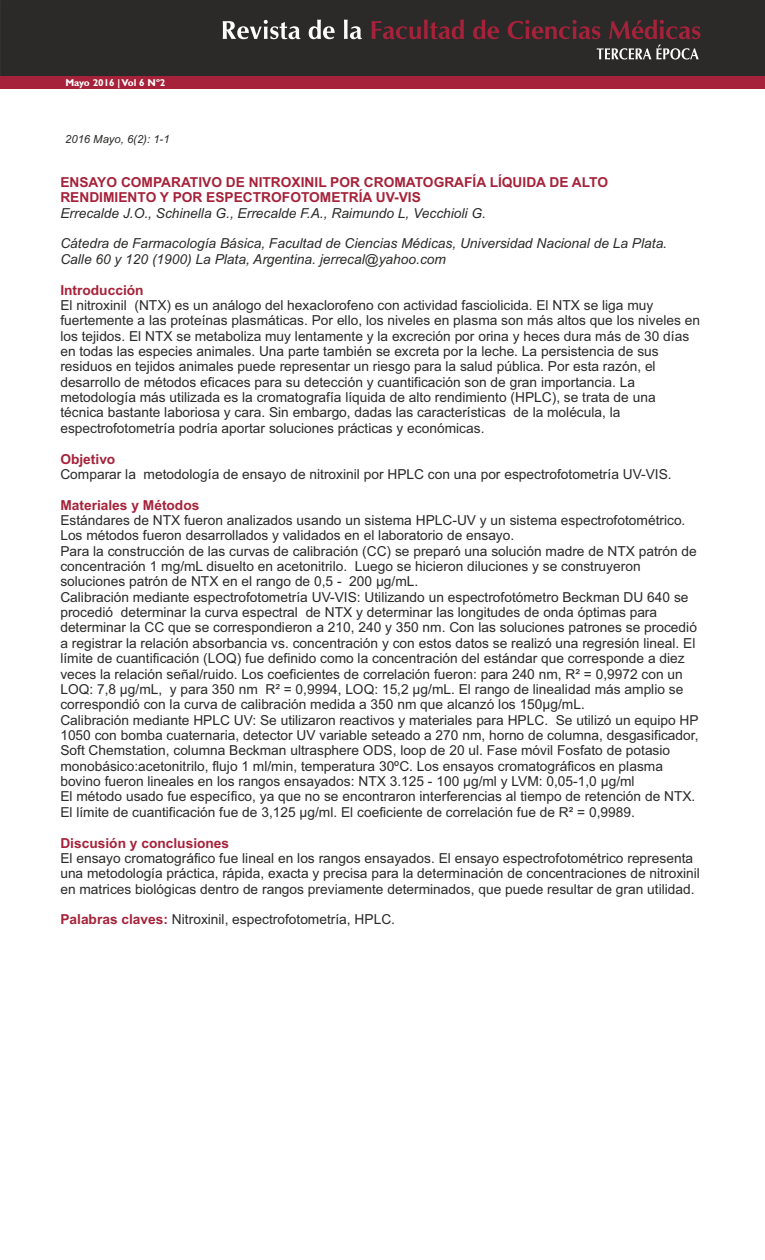
<style>
.page{position:relative;width:765px;height:1260px;background:#fff}
.page>*{position:absolute;margin:0;border:0;box-sizing:border-box;transform-origin:0 0}
.t1{font:13.75px/15.4px "Arial";color:#2b2a29}
.t2{font:italic 13.75px/15.4px "Arial";color:#2b2a29}
.t3{font:700 13.75px/15.4px "Arial";color:#a6223a}
.t4{font:italic 11.25px "Arial";color:#2b2a29}
.t5{font:700 10px "Gill Sans";color:#fefefe}
.s1{font-weight:700;color:#a6223a}
</style>
<div class="page">
<div style="left:0;top:0;width:765px;height:84px;background:#2b2a29"></div>
<svg style="left:223px;top:20px;width:77px;height:19px"></svg>
<svg style="left:309px;top:20px;width:53px;height:19px"></svg>
<svg style="left:371px;top:20px;width:329px;height:19px"></svg>
<svg style="left:597px;top:45px;width:102px;height:15px"></svg>
<div style="left:0;top:76px;width:765px;height:13px;background:#a6223a"></div>
<p class="t5" style="left:65px;top:79px;width:102px">Mayo 2016 | Vol 6 Nº2</p>
<p class="t4" style="left:65px;top:135px;width:106px">2016 Mayo, 6(2): 1-1</p>
<p class="t3" style="left:60px;top:176px;width:549px">ENSAYO COMPARATIVO DE NITROXINIL POR CROMATOGRAFÍA LÍQUIDA DE ALTO<br>RENDIMIENTO Y POR ESPECTROFOTOMETRÍA UV-VIS</p>
<p class="t2" style="left:60px;top:207px;width:427px">Errecalde J.O., Schinella G., Errecalde F.A., Raimundo L, Vecchioli G.</p>
<p class="t2" style="left:60px;top:237px;width:608px">Cátedra de Farmacología Básica, Facultad de Ciencias Médicas, Universidad Nacional de La Plata.<br>Calle 60 y 120 (1900) La Plata, Argentina. jerrecal@yahoo.com</p>
<p class="t3" style="left:60px;top:283px;width:85px">Introducción</p>
<p class="t1" style="left:60px;top:299px;width:641px">El nitroxinil (NTX) es un análogo del hexaclorofeno con actividad fasciolicida. El NTX se liga muy fuertemente a las proteínas plasmáticas. Por ello, los niveles en plasma son más altos que los niveles en los tejidos. El NTX se metaboliza muy lentamente y la excreción por orina y heces dura más de 30 días en todas las especies animales. Una parte también se excreta por la leche. La persistencia de sus residuos en tejidos animales puede representar un riesgo para la salud pública. Por esta razón, el desarrollo de métodos eficaces para su detección y cuantificación son de gran importancia. La metodología más utilizada es la cromatografía líquida de alto rendimiento (HPLC), se trata de una técnica bastante laboriosa y cara. Sin embargo, dadas las características de la molécula, la espectrofotometría podría aportar soluciones prácticas y económicas.</p>
<p class="t3" style="left:60px;top:452px;width:57px">Objetivo</p>
<p class="t1" style="left:60px;top:468px;width:613px">Comparar la metodología de ensayo de nitroxinil por HPLC con una por espectrofotometría UV-VIS.</p>
<p class="t3" style="left:60px;top:498px;width:141px">Materiales y Métodos</p>
<p class="t1" style="left:60px;top:514px;width:640px">Estándares de NTX fueron analizados usando un sistema HPLC-UV y un sistema espectrofotométrico.<br>Los métodos fueron desarrollados y validados en el laboratorio de ensayo.<br>Para la construcción de las curvas de calibración (CC) se preparó una solución madre de NTX patrón de concentración 1 mg/mL disuelto en acetonitrilo. Luego se hicieron diluciones y se construyeron soluciones patrón de NTX en el rango de 0,5 - 200 µg/mL.<br>Calibración mediante espectrofotometría UV-VIS: Utilizando un espectrofotómetro Beckman DU 640 se procedió determinar la curva espectral de NTX y determinar las longitudes de onda óptimas para determinar la CC que se correspondieron a 210, 240 y 350 nm. Con las soluciones patrones se procedió a registrar la relación absorbancia vs. concentración y con estos datos se realizó una regresión lineal. El límite de cuantificación (LOQ) fue definido como la concentración del estándar que corresponde a diez veces la relación señal/ruido. Los coeficientes de correlación fueron: para 240 nm, R² = 0,9972 con un LOQ: 7,8 µg/mL, y para 350 nm R² = 0,9994, LOQ: 15,2 µg/mL. El rango de linealidad más amplio se correspondió con la curva de calibración medida a 350 nm que alcanzó los 150µg/mL.<br>Calibración mediante HPLC UV: Se utilizaron reactivos y materiales para HPLC. Se utilizó un equipo HP 1050 con bomba cuaternaria, detector UV variable seteado a 270 nm, horno de columna, desgasificador, Soft Chemstation, columna Beckman ultrasphere ODS, loop de 20 ul. Fase móvil Fosfato de potasio monobásico:acetonitrilo, flujo 1 ml/min, temperatura 30ºC. Los ensayos cromatográficos en plasma bovino fueron lineales en los rangos ensayados: NTX 3.125 - 100 µg/ml y LVM: 0,05-1,0 µg/ml<br>El método usado fue específico, ya que no se encontraron interferencias al tiempo de retención de NTX.<br>El límite de cuantificación fue de 3,125 µg/ml. El coeficiente de correlación fue de R² = 0,9989.</p>
<p class="t3" style="left:60px;top:836px;width:170px">Discusión y conclusiones</p>
<p class="t1" style="left:60px;top:852px;width:641px">El ensayo cromatográfico fue lineal en los rangos ensayados. El ensayo espectrofotométrico representa una metodología práctica, rápida, exacta y precisa para la determinación de concentraciones de nitroxinil en matrices biológicas dentro de rangos previamente determinados, que puede resultar de gran utilidad.</p>
<p class="t1" style="left:60px;top:913px;width:336px"><span class="s1">Palabras claves:</span> Nitroxinil, espectrofotometría, HPLC.</p>
</div>
